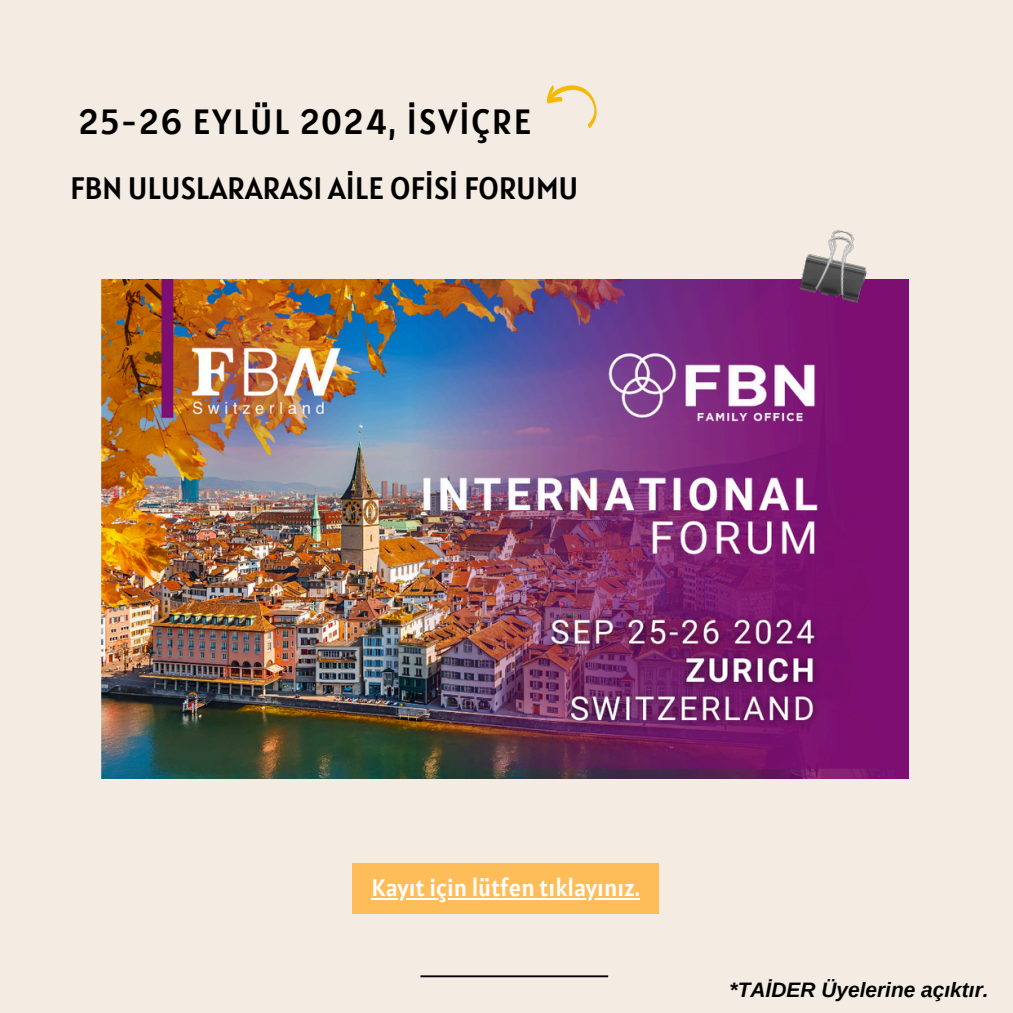
<style>
.page{position:relative;width:1013px;height:1013px;background:#fff}
.page>*{position:absolute;margin:0;border:0;box-sizing:border-box;transform-origin:0 0}
.t1{font:34.88px "Alatsi";letter-spacing:.055em;color:#000}
.t2{font:30.88px "Alatsi";color:#000}
.t3{font:24px "Alatsi";color:#fdfeff}
.t4{font:italic 700 20.88px "Arimo";color:#000}
</style>
<div class="page">
<div style="left:0;top:0;width:1012px;height:1012px;background:#f4ece3"></div>
<hr style="left:420px;top:975px;width:188px;height:2px;background:#000">
<svg style="left:546px;top:85px;width:51px;height:43px"></svg>
<img style="left:101px;top:280px;width:807px;height:499px">
<img style="left:799px;top:229px;width:75px;height:74px">
<div style="left:352px;top:863px;width:307px;height:50px;background:#ffbd59"></div>
<hr style="left:371px;top:898px;width:269px;height:1px;background:#fdfeff">
<h1 class="t1" style="left:79px;top:99px;width:454px">25-26 EYLÜL 2024, İSVİÇRE</h1>
<h2 class="t2" style="left:70px;top:168px;width:509px">FBN ULUSLARARASI AİLE OFİSİ FORUMU</h2>
<h3 class="t3" style="left:371px;top:872px;width:270px">Kayıt için lütfen tıklayınız.</h3>
<p class="t4" style="left:729px;top:977px;width:260px">*TAİDER Üyelerine açıktır.</p>
</div>
